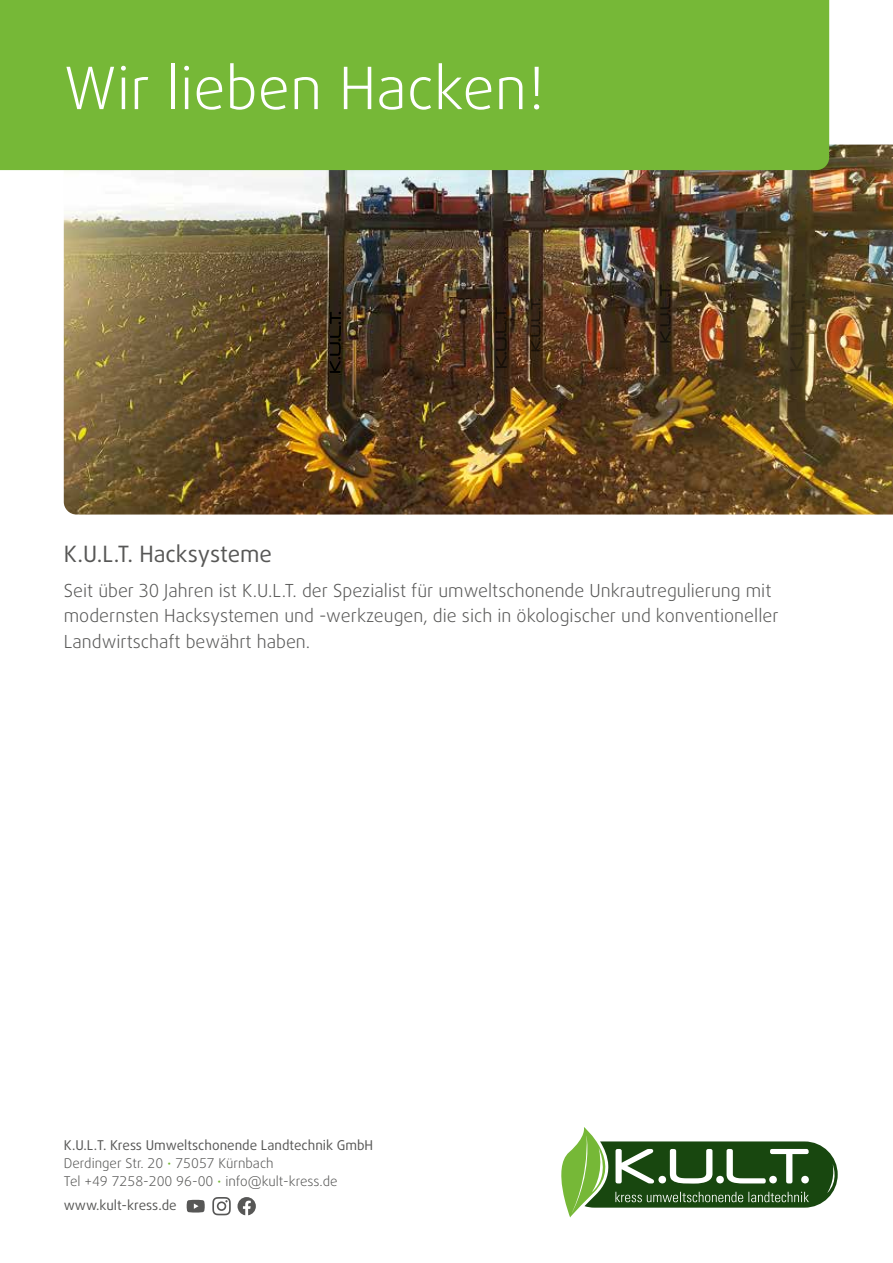
<style>
.page{position:relative;width:893px;height:1263px;background:#fff}
.page>*{position:absolute;margin:0;border:0;box-sizing:border-box;transform-origin:0 0}
.t1{font:300 58.5px "Daxline Pro";color:#fff}
.t2{font:22.5px "Daxline Pro";color:#575756}
.t3{font:300 18px/25.5px "Daxline Pro";color:#575756}
.t4{font:300 13.5px/18px "Daxline Pro";color:#575756}
.t5{font:13.5px "Daxline Pro";color:#575756}
.s1{font-weight:400}
.s2{color:#76b837}
</style>
<div class="page">
<svg style="left:237px;top:1197px;width:19px;height:18px"></svg>
<svg style="left:212px;top:1197px;width:19px;height:18px"></svg>
<svg style="left:187px;top:1200px;width:18px;height:12px"></svg>
<svg style="left:561px;top:1127px;width:277px;height:90px"></svg>
<img style="left:64px;top:145px;width:829px;height:369px">
<div style="left:0;top:0;width:829px;height:170px;background:#76b837"></div>
<svg style="left:330px;top:312px;width:11px;height:61px"></svg>
<svg style="left:495px;top:307px;width:12px;height:61px"></svg>
<svg style="left:531px;top:299px;width:9px;height:52px"></svg>
<svg style="left:660px;top:284px;width:11px;height:59px"></svg>
<svg style="left:790px;top:294px;width:15px;height:78px"></svg>
<h1 class="t1" style="left:64px;top:49px;width:482px">Wir lieben Hacken!</h1>
<p class="t2" style="left:64px;top:539px;width:210px">K.U.L.T. Hacksysteme</p>
<p class="t3" style="left:64px;top:577px;width:716px">Seit über 30 Jahren ist K.U.L.T. der Spezialist für umweltschonende Unkrautregulierung mit modernsten Hacksystemen und -werkzeugen, die sich in ökologischer und konventioneller<br>Landwirtschaft bewährt haben.</p>
<p class="t4" style="left:64px;top:1136px;width:311px"><span class="s1">K.U.L.T. Kress Umweltschonende Landtechnik GmbH<br></span>Derdinger Str. 20 <span class="s2">•</span> 75057 Kürnbach<br>Tel +49 7258-200 96-00 <span class="s2">•</span> info@kult-kress.de</p>
<p class="t5" style="left:64px;top:1196px;width:114px">www.kult-kress.de</p>
</div>
